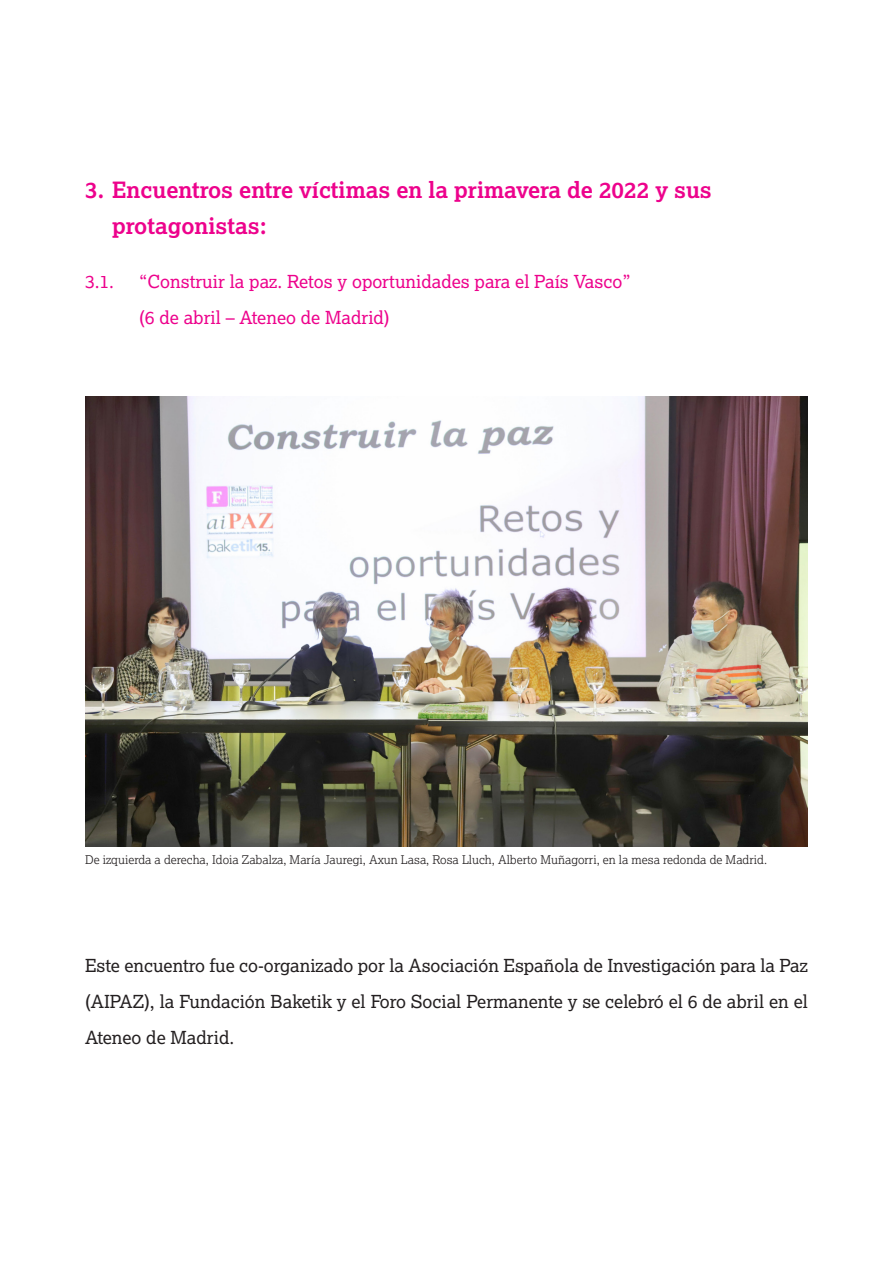
<style>
.page{position:relative;width:893px;height:1263px;background:#fff}
.page>*{position:absolute;margin:0;border:0;box-sizing:border-box;transform-origin:0 0}
.t1{font:700 22.5px/36px "Lexia Da Ma";color:#ed028c}
.t2{font:18px/36px "Lexia Da Ma";color:#231f20;text-align:justify}
.t3{font:18px/36px "Lexia Da Ma";color:#ed028c}
.t4{font:300 12px "Lexia";color:#231f20}
</style>
<div class="page">
<img style="left:85px;top:396px;width:723px;height:450px">
<p class="t1" style="left:112px;top:172px;width:601px;text-indent:-27px">3. Encuentros entre víctimas en la primavera de 2022 y sus protagonistas:</p>
<p class="t3" style="left:85px;top:264px;width:31px">3.1.</p>
<p class="t3" style="left:139px;top:264px;width:493px">“Construir la paz. Retos y oportunidades para el País Vasco” (6 de abril – Ateneo de Madrid)</p>
<p class="t4" style="left:85px;top:852px;width:683px">De izquierda a derecha, Idoia Zabalza, María Jauregi, Axun Lasa, Rosa Lluch, Alberto Muñagorri, en la mesa redonda de Madrid.</p>
<p class="t2" style="left:85px;top:948px;width:724px">Este encuentro fue co-organizado por la Asociación Española de Investigación para la Paz (AIPAZ), la Fundación Baketik y el Foro Social Permanente y se celebró el 6 de abril en el Ateneo de Madrid.</p>
</div>
